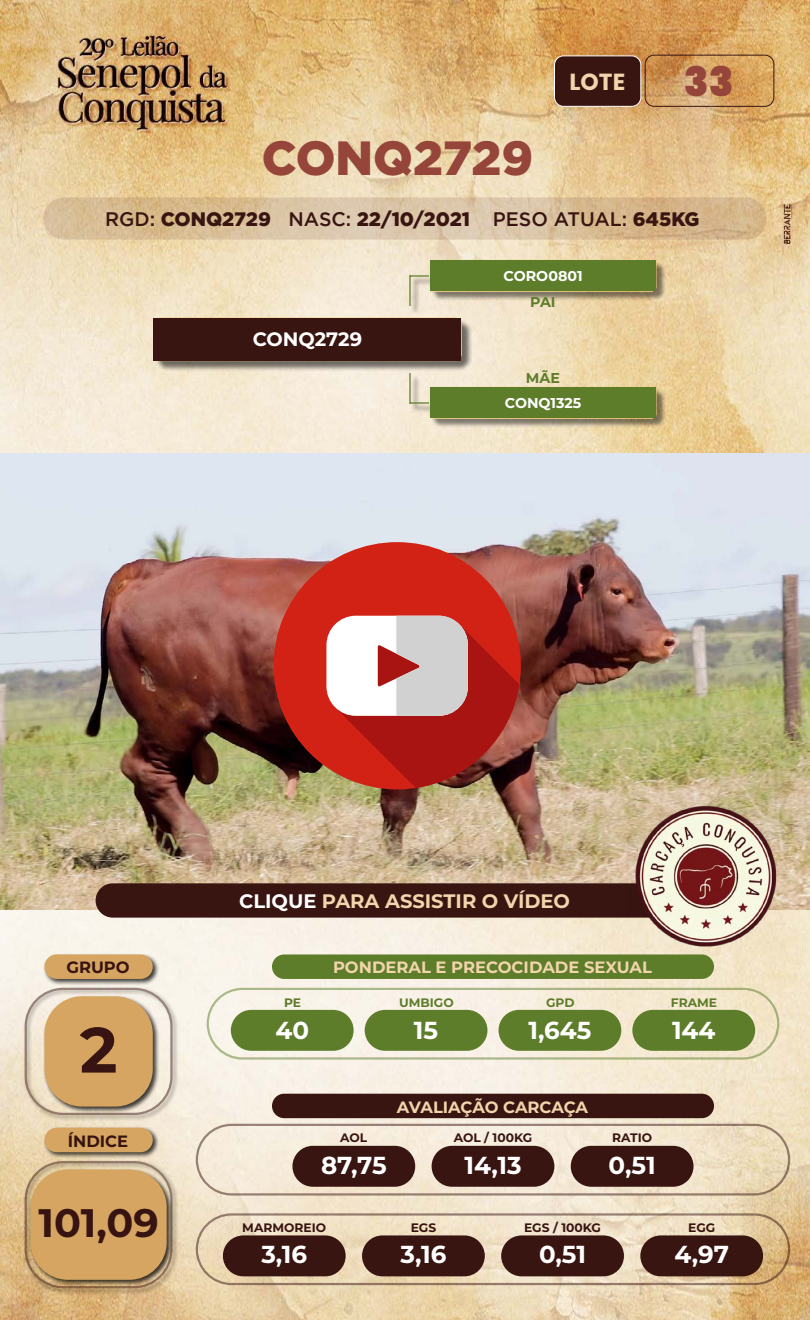
<style>
.page{position:relative;width:810px;height:1320px;background:#fff}
.page>*{position:absolute;margin:0;border:0;box-sizing:border-box;transform-origin:0 0}
.t1{font:700 63.9px "Montserrat";color:#371411}
.t2{font:900 48px "Gotham";color:#954539}
.t3{font:900 40.58px "Poppins";color:#954539}
.t4{font:700 39.75px "Montserrat";color:#371411}
.t5{font:700 24.53px "Montserrat";color:#fff}
.t6{font:700 23.25px "Poppins";color:#f2d5ac}
.t7{font:900 19.5px "Gotham";color:#381511}
.t8{font:700 19.5px "Montserrat";color:#f2d5ac}
.t9{font:700 19.42px "Montserrat";color:#fff}
.t10{font:700 16.35px "Montserrat";color:#f2d5ac}
.t11{font:700 16.35px "Montserrat";color:#371411}
.t12{font:700 14.25px "Montserrat";color:#fff}
.t13{font:700 14.25px "Montserrat";color:#5e7d2b}
.t14{font:700 12.3px "Montserrat";color:#381511}
.t15{font:700 12.3px "Montserrat";color:#5e7d2b}
.s1{font-weight:500}
.s2{color:#fff}
</style>
<div class="page">
<img style="left:0;top:0;width:810px;height:1320px">
<h2 class="t2" style="left:262px;top:130px;width:273px">CONQ2729</h2>
<p class="t6" style="left:570px;top:68px;width:57px">LOTE</p>
<h3 class="t3" style="left:684px;top:58px;width:51px">33</h3>
<p class="t7" style="left:105px;top:207px;width:596px"><span class="s1">RGD:</span> CONQ2729 <span class="s1">NASC:</span> 22/10/2021 <span class="s1">PESO ATUAL:</span> 645KG</p>
<p class="t12" style="left:504px;top:265px;width:80px">CORO0801</p>
<p class="t9" style="left:253px;top:325px;width:111px">CONQ2729</p>
<p class="t13" style="left:530px;top:291px;width:27px">PAI</p>
<p class="t13" style="left:526px;top:368px;width:36px">MÃE</p>
<p class="t12" style="left:505px;top:393px;width:78px">CONQ1325</p>
<p class="t8" style="left:239px;top:887px;width:333px"><span class="s2">CLIQUE</span> PARA ASSISTIR O VÍDEO</p>
<p class="t11" style="left:66px;top:956px;width:65px">GRUPO</p>
<p class="t10" style="left:333px;top:956px;width:320px">PONDERAL E PRECOCIDADE SEXUAL</p>
<p class="t15" style="left:284px;top:994px;width:19px">PE</p>
<p class="t15" style="left:399px;top:994px;width:56px">UMBIGO</p>
<p class="t15" style="left:546px;top:994px;width:30px">GPD</p>
<p class="t15" style="left:671px;top:994px;width:48px">FRAME</p>
<h1 class="t1" style="left:80px;top:1004px;width:39px">2</h1>
<p class="t5" style="left:275px;top:1012px;width:35px">40</p>
<p class="t5" style="left:414px;top:1012px;width:26px">15</p>
<p class="t5" style="left:528px;top:1012px;width:64px">1,645</p>
<p class="t5" style="left:672px;top:1012px;width:45px">144</p>
<p class="t10" style="left:397px;top:1095px;width:193px">AVALIAÇÃO CARCAÇA</p>
<p class="t11" style="left:68px;top:1129px;width:62px">ÍNDICE</p>
<p class="t14" style="left:340px;top:1129px;width:29px">AOL</p>
<p class="t5" style="left:321px;top:1147px;width:67px">87,75</p>
<p class="t14" style="left:454px;top:1129px;width:80px">AOL / 100KG</p>
<p class="t5" style="left:464px;top:1147px;width:59px">14,13</p>
<p class="t14" style="left:612px;top:1129px;width:41px">RATIO</p>
<p class="t5" style="left:609px;top:1147px;width:49px">0,51</p>
<h3 class="t4" style="left:39px;top:1195px;width:122px">101,09</h3>
<p class="t14" style="left:242px;top:1219px;width:85px">MARMOREIO</p>
<p class="t5" style="left:261px;top:1237px;width:47px">3,16</p>
<p class="t14" style="left:411px;top:1219px;width:27px">EGS</p>
<p class="t5" style="left:401px;top:1237px;width:47px">3,16</p>
<p class="t14" style="left:524px;top:1219px;width:79px">EGS / 100KG</p>
<p class="t5" style="left:539px;top:1237px;width:49px">0,51</p>
<p class="t14" style="left:688px;top:1219px;width:29px">EGG</p>
<p class="t5" style="left:674px;top:1237px;width:56px">4,97</p>
</div>
